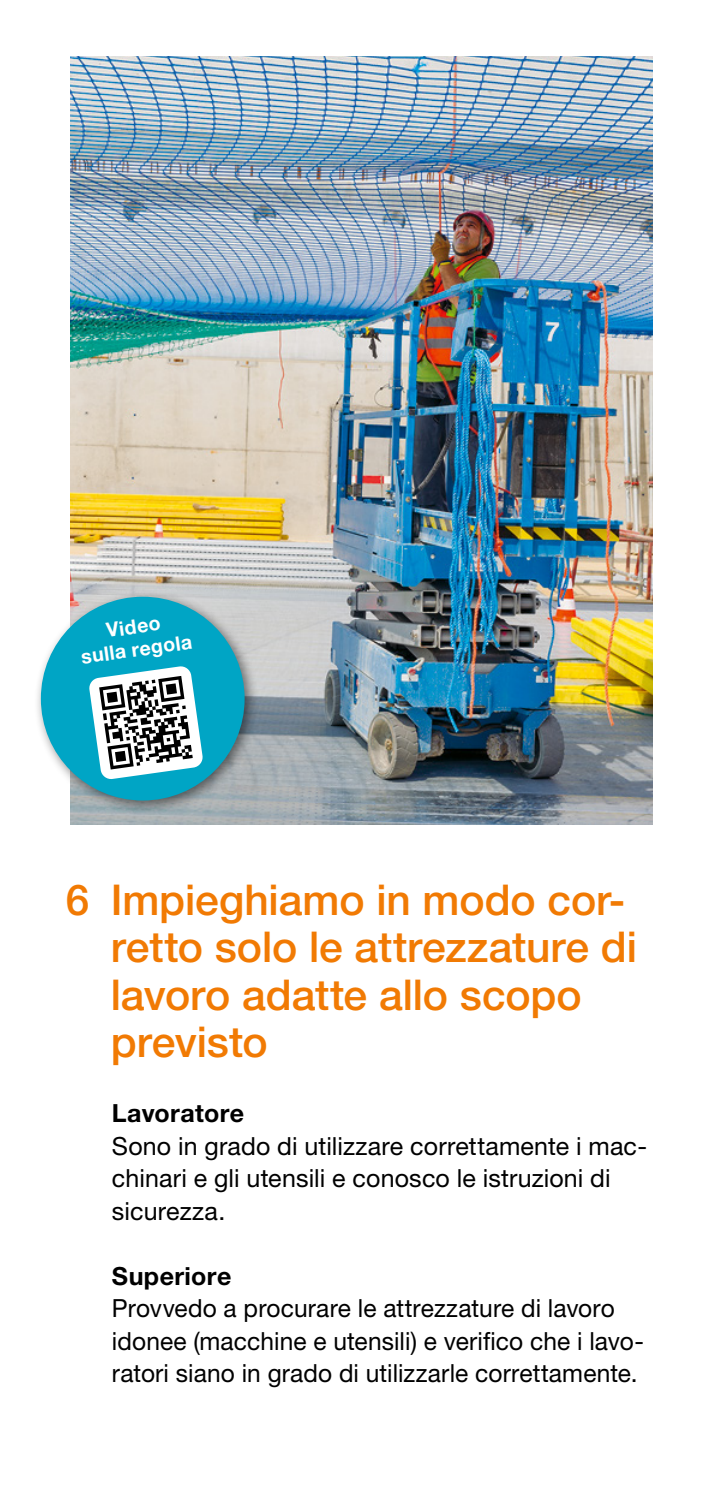
<style>
.page{position:relative;width:723px;height:1489px;background:#fff}
.page>*{position:absolute;margin:0;border:0;box-sizing:border-box;transform-origin:0 0}
.t1{font:500 42.5px/47.5px "Helvetica Neue LT Std";color:#f17a03}
.t2{font:25px/32.5px "Helvetica Neue LT Std";letter-spacing:.005em;color:#000}
.t3{font:700 25px "Helvetica Neue LT Std";letter-spacing:.015em;color:#000}
.t4{font:700 20px/22.8px "Helvetica Neue LT Std";color:#fff;text-align:center}
</style>
<div class="page">
<img style="left:71px;top:57px;width:581px;height:767px">
<div style="left:33px;top:588px;width:226px;height:226px;background:#000;opacity:.5"></div>
<div style="left:41px;top:596px;width:204px;height:204px;background:#00a5c5;border-radius:50%"></div>
<svg style="left:89px;top:666px;width:114px;height:113px"></svg>
<p class="t4" style="left:76px;top:622px;width:113px;rotate:-8deg">Video<br>sulla regola</p>
<h1 class="t1" style="left:111px;top:875px;width:528px;text-indent:-45px">6 Impieghiamo in modo cor&shy;retto solo le attrezzature di lavoro adatte allo scopo previsto</h1>
<p class="t3" style="left:112px;top:1097px;width:134px">Lavoratore</p>
<p class="t2" style="left:112px;top:1129px;width:537px">Sono in grado di utilizzare correttamente i mac&shy;chinari e gli utensili e conosco le istruzioni di sicurezza.</p>
<p class="t3" style="left:112px;top:1260px;width:121px">Superiore</p>
<p class="t2" style="left:112px;top:1291px;width:533px">Provvedo a procurare le attrezzature di lavoro idonee (macchine e utensili) e verifico che i lavo&shy;ratori siano in grado di utilizzarle correttamente.</p>
</div>
